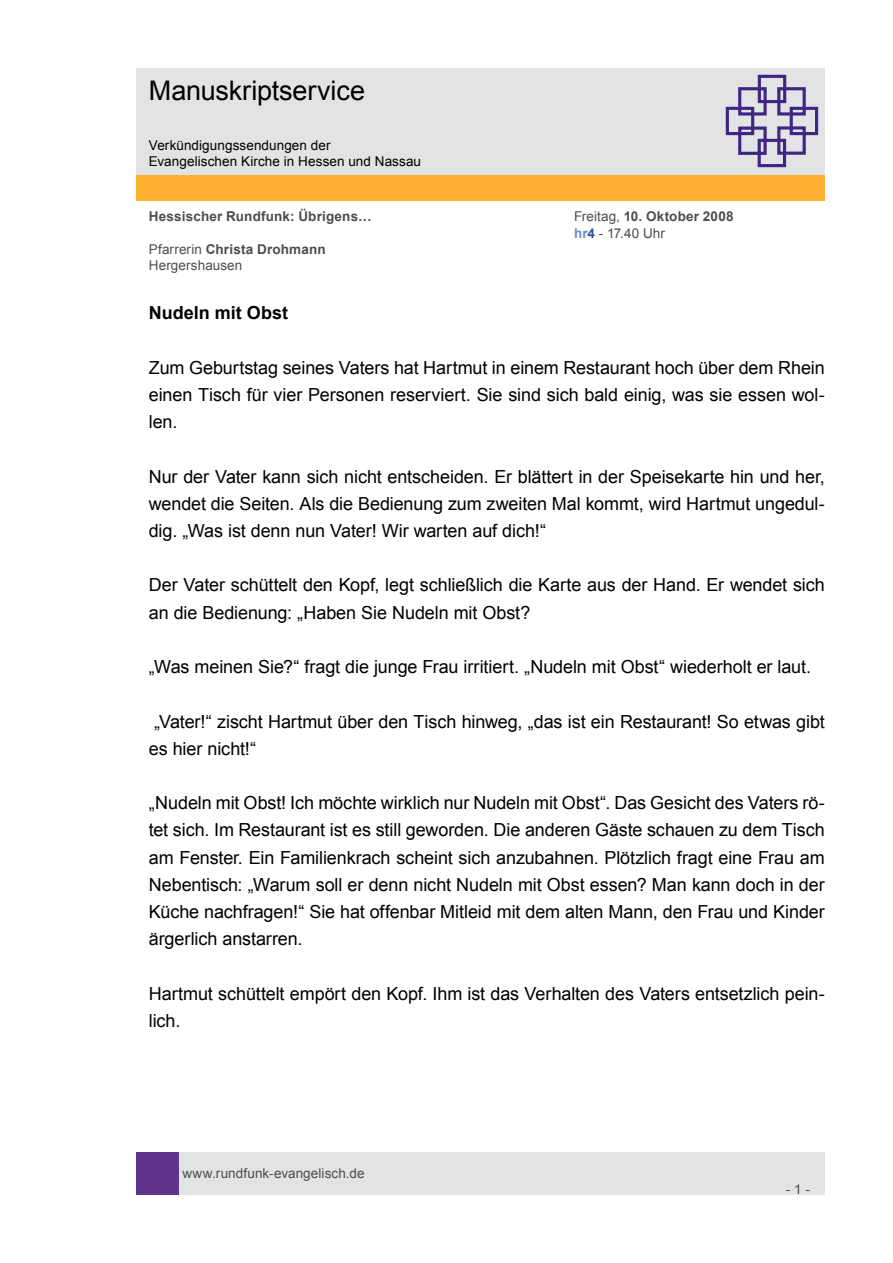
<style>
.page{position:relative;width:893px;height:1263px;background:#fff}
.page>*{position:absolute;margin:0;border:0;box-sizing:border-box;transform-origin:0 0}
.t1{font:27px "Arial";letter-spacing:-.005em;color:#000}
.t2{font:18px/27.2px "Arial";letter-spacing:-.005em;color:#000;text-align:justify}
.t3{font:700 18px "Arial";color:#000}
.t4{font:13.5px/16.2px "Arial";letter-spacing:.005em;color:#4d4d4d}
.t5{font:13.5px/16.2px "Arial";letter-spacing:.005em;color:#000}
.t6{font:700 13.5px "Arial";letter-spacing:.015em;color:#4d4d4d}
.s1{font-weight:700}
.s2{font-weight:700;color:#688bc0}
.s3{font-weight:700;color:#2f4fa1}
</style>
<div class="page">
<div style="left:179px;top:1152px;width:646px;height:43px;background:#e2e3e4"></div>
<div style="left:136px;top:1152px;width:43px;height:43px;background:#5f348a"></div>
<div style="left:136px;top:175px;width:689px;height:26px;background:#ffb132"></div>
<div style="left:136px;top:68px;width:689px;height:106px;background:#e2e3e4"></div>
<svg style="left:725px;top:74px;width:94px;height:94px"></svg>
<h1 class="t1" style="left:149px;top:73px;width:218px">Manuskriptservice</h1>
<p class="t5" style="left:149px;top:137px;width:274px">Verkündigungssendungen der<br>Evangelischen Kirche in Hessen und Nassau</p>
<p class="t6" style="left:149px;top:208px;width:224px">Hessischer Rundfunk: Übrigens…</p>
<p class="t4" style="left:574px;top:209px;width:161px">Freitag, <span class="s1">10. Oktober 2008 </span><span class="s2">hr</span><span class="s3">4</span> - 17.40 Uhr</p>
<p class="t4" style="left:149px;top:241px;width:178px">Pfarrerin <span class="s1">Christa Drohmann<br></span>Hergershausen</p>
<p class="t3" style="left:149px;top:301px;width:141px">Nudeln mit Obst</p>
<p class="t2" style="left:149px;top:354px;width:678px">Zum Geburtstag seines Vaters hat Hartmut in einem Restaurant hoch über dem Rhein einen Tisch für vier Personen reserviert. Sie sind sich bald einig, was sie essen wol&shy;len.</p>
<p class="t2" style="left:149px;top:463px;width:678px">Nur der Vater kann sich nicht entscheiden. Er blättert in der Speisekarte hin und her, wendet die Seiten. Als die Bedienung zum zweiten Mal kommt, wird Hartmut ungedul&shy;dig. „Was ist denn nun Vater! Wir warten auf dich!“</p>
<p class="t2" style="left:149px;top:572px;width:677px">Der Vater schüttelt den Kopf, legt schließlich die Karte aus der Hand. Er wendet sich an die Bedienung: „Haben Sie Nudeln mit Obst?</p>
<p class="t2" style="left:149px;top:653px;width:664px">„Was meinen Sie?“ fragt die junge Frau irritiert. „Nudeln mit Obst“ wiederholt er laut.</p>
<p class="t2" style="left:149px;top:708px;width:677px">„Vater!“ zischt Hartmut über den Tisch hinweg, „das ist ein Restaurant! So etwas gibt es hier nicht!“</p>
<p class="t2" style="left:149px;top:789px;width:678px">„Nudeln mit Obst! Ich möchte wirklich nur Nudeln mit Obst“. Das Gesicht des Vaters rö&shy;tet sich. Im Restaurant ist es still geworden. Die anderen Gäste schauen zu dem Tisch am Fenster. Ein Familienkrach scheint sich anzubahnen. Plötzlich fragt eine Frau am Nebentisch: „Warum soll er denn nicht Nudeln mit Obst essen? Man kann doch in der Küche nachfragen!“ Sie hat offenbar Mitleid mit dem alten Mann, den Frau und Kinder ärgerlich anstarren.</p>
<p class="t2" style="left:149px;top:980px;width:678px">Hartmut schüttelt empört den Kopf. Ihm ist das Verhalten des Vaters entsetzlich pein&shy;lich.</p>
<p class="t4" style="left:182px;top:1165px;width:184px">www.rundfunk-evangelisch.de</p>
<p class="t4" style="left:786px;top:1181px;width:26px">- 1 -</p>
</div>
